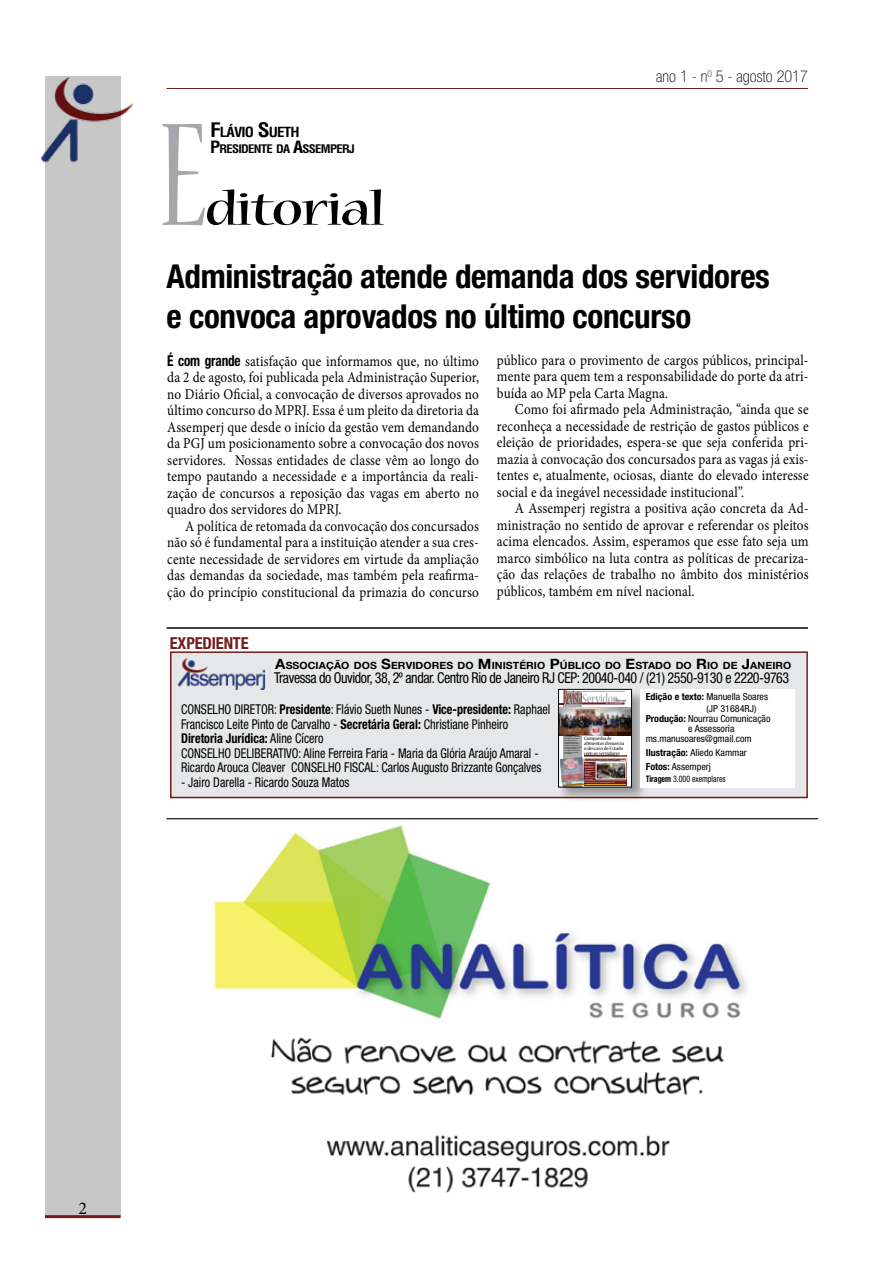
<style>
.page{position:relative;width:893px;height:1263px;background:#fff}
.page>*{position:absolute;margin:0;border:0;box-sizing:border-box;transform-origin:0 0}
.t1{font:condensed 163.35px "Nueva Std";color:#a5a7aa;scale:.8 1}
.t2{font:condensed 52.2px "Nueva Std";letter-spacing:-.03em;color:#000;scale:1.72 1}
.t3{font:700 condensed 33px/40.5px "Helvetica Neue";letter-spacing:-.01em;color:#000}
.t4{font:18px "Minion Pro";color:#000}
.t5{font:700 condensed 16.5px "Helvetica Neue";letter-spacing:-.01em;color:#741c1b}
.t6{font:100 condensed 16.35px "Helvetica Neue";color:#000}
.t7{font:15px/16.5px "Minion Pro";letter-spacing:.01em;color:#000;text-align:justify;scale:.88 1}
.t8{font:condensed 15px "Helvetica Neue";letter-spacing:-.03em;color:#000;scale:.93 1}
.t9{font:condensed 14.1px "Nueva Std";letter-spacing:-.03em;color:#9d9fa2;scale:1.05 1}
.t10{font:700 condensed 13.65px "Helvetica";letter-spacing:-.055em;color:#000;scale:1.1 1}
.t11{font:condensed 13.5px/14.4px "Helvetica Neue";color:#000;scale:.9 1}
.t12{font:700 condensed 11.55px "Helvetica";letter-spacing:-.055em;color:#000;scale:1.1 1}
.t13{font:700 10.05px "Helvetica Neue";letter-spacing:.005em;color:#000;scale:1.06 1}
.t14{font:condensed 9.6px/11.4px "Helvetica Neue";color:#000;scale:1.04 1}
.t15{font:condensed 9px "Helvetica Neue";color:#000;scale:.88 1}
.t16{font:condensed 5.4px/4.8px "Nueva Std";letter-spacing:-.01em;color:#000;scale:1.3 1}
.t17{font:700 condensed 1.5px/1.7px "Helvetica Neue";letter-spacing:-.01em;color:#000;scale:1.15 1}
.s1{font-size:19.5px}
.s2{font-size:16.5px}
.s3{font-family:"Helvetica Neue";font-weight:700;font-stretch:condensed}
.s4{font-size:14.25px}
.s5{font-weight:700}
.s6{font-size:22.8px;color:#741c1b}
</style>
<div class="page">
<div style="left:45px;top:77px;width:76px;height:1139px;background:#c7c7c7"></div>
<img style="left:41px;top:76px;width:93px;height:87px">
<hr style="left:167px;top:88px;width:641px;height:1px;background:#741c1b">
<hr style="left:45px;top:1215px;width:76px;height:3px;background:#741c1b">
<div style="left:170px;top:651px;width:638px;height:147px;background:#e6e7e8;border:2px solid #741c1b"></div>
<div style="left:558px;top:688px;width:89px;height:115px;background:#000;opacity:.33"></div>
<div style="left:559px;top:689px;width:72px;height:98px;background:#fff"></div>
<div style="left:563px;top:691px;width:19px;height:96px;background:#ababab"></div>
<svg style="left:560px;top:703px;width:22px;height:1px"></svg>
<div style="left:584px;top:758px;width:43px;height:28px;background:#741c1b"></div>
<hr style="left:584px;top:758px;width:43px;height:4px;background:#d5bab0">
<hr style="left:582px;top:702px;width:43px;height:2px;background:#741c1b">
<svg style="left:616px;top:698px;width:10px;height:4px"></svg>
<hr style="left:566px;top:784px;width:60px;height:1px;background:#e6a01d">
<div style="left:560px;top:757px;width:26px;height:30px;background:#000;opacity:.33"></div>
<img style="left:560px;top:757px;width:24px;height:28px">
<img style="left:560px;top:707px;width:70px;height:28px">
<img style="left:598px;top:764px;width:26px;height:13px">
<div style="left:596px;top:762px;width:30px;height:17px;border:1px solid #fff"></div>
<hr style="left:584px;top:755px;width:43px;height:2px;background:#741c1b">
<div style="left:558px;top:689px;width:74px;height:98px;border:1px solid #000"></div>
<div style="left:640px;top:689px;width:155px;height:98px;background:#fff"></div>
<img style="left:178px;top:658px;width:88px;height:31px">
<hr style="left:167px;top:627px;width:641px;height:2px;background:#000">
<img style="left:214px;top:825px;width:533px;height:368px">
<hr style="left:167px;top:818px;width:651px;height:1px;background:#000">
<p class="t10" style="left:210px;top:123px;width:83px"><span class="s1">F</span>LÁVIO <span class="s1">S</span>UETH</p>
<p class="t12" style="left:210px;top:142px;width:133px"><span class="s2">P</span>RESIDENTE DA <span class="s2">A</span>SSEMPERJ</p>
<h1 class="t1" style="left:159px;top:102px;width:61px">E</h1>
<h2 class="t2" style="left:204px;top:185px;width:107px">ditorial</h2>
<p class="t6" style="left:656px;top:67px;width:153px">ano 1 - n<sup>0</sup> 5 - agosto 2017</p>
<h3 class="t3" style="left:167px;top:255px;width:605px">Administração atende demanda dos servidores e convoca aprovados no último concurso</h3>
<p class="t7" style="left:167px;top:353px;width:356px"><span class="s3">É com grande</span> satisfação que informamos que, no último da 2 de agosto, foi publicada pela Administração Superior, no Diário Oficial, a convocação de diversos aprovados no último concurso do MPRJ. Essa é um pleito da diretoria da Assemperj que desde o início da gestão vem demandando da PGJ um posicionamento sobre a convocação dos novos servidores. Nossas entidades de classe vêm ao longo do tempo pautando a necessidade e a importância da reali&shy;zação de concursos a reposição das vagas em aberto no quadro dos servidores do MPRJ.</p>
<p class="t7" style="left:167px;top:518px;width:356px;text-indent:18px">A política de retomada da convocação dos concursados não só é fundamental para a instituição atender a sua cres&shy;cente necessidade de servidores em virtude da ampliação das demandas da sociedade, mas também pela reafirma&shy;ção do princípio constitucional da primazia do concurso</p>
<p class="t5" style="left:170px;top:633px;width:80px">EXPEDIENTE</p>
<p class="t7" style="left:497px;top:352px;width:356px">público para o provimento de cargos públicos, principal&shy;mente para quem tem a responsabilidade do porte da atri&shy;buída ao MP pela Carta Magna.</p>
<p class="t7" style="left:497px;top:401px;width:356px;text-indent:18px">Como foi afirmado pela Administração, “ainda que se reconheça a necessidade de restrição de gastos públicos e eleição de prioridades, espera-se que seja conferida pri&shy;mazia à convocação dos concursados para as vagas já exis&shy;tentes e, atualmente, ociosas, diante do elevado interesse social e da inegável necessidade institucional”.</p>
<p class="t7" style="left:497px;top:500px;width:356px;text-indent:18px">A Assemperj registra a positiva ação concreta da Ad&shy;ministração no sentido de aprovar e referendar os pleitos acima elencados. Assim, esperamos que esse fato seja um marco simbólico na luta contra as políticas de precariza&shy;ção das relações de trabalho no âmbito dos ministérios públicos, também em nível nacional.</p>
<p class="t13" style="left:275px;top:659px;width:488px"><span class="s4">A</span>SSOCIAÇÃO DOS <span class="s4">S</span>ERVIDORES DO <span class="s4">M</span>INISTÉRIO <span class="s4">P</span>ÚBLICO DO <span class="s4">E</span>STADO DO <span class="s4">R</span>IO DE <span class="s4">J</span>ANEIRO</p>
<p class="t11" style="left:181px;top:702px;width:412px">CONSELHO DIRETOR: <span class="s5">Presidente</span>: Flávio Sueth Nunes - <span class="s5">Vice-presidente:</span> Raphael Francisco Leite Pinto de Carvalho - <span class="s5">Secretária Geral:</span> Christiane Pinheiro <span class="s5">Diretoria Jurídica:</span> Aline Cícero<br>CONSELHO DELIBERATIVO: Aline Ferreira Faria - Maria da Glória Araújo Amaral - Ricardo Arouca Cleaver CONSELHO FISCAL: Carlos Augusto Brizzante Gonçalves</p>
<p class="t11" style="left:181px;top:775px;width:189px">- Jairo Darella - Ricardo Souza Matos</p>
<p class="t8" style="left:274px;top:669px;width:555px">Travessa do Ouvidor, 38, 2º andar. Centro Rio de Janeiro RJ CEP: 20040-040 / (21) 2550-9130 e 2220-9763</p>
<p class="t9" style="left:563px;top:692px;width:53px"><span class="s6">Revista</span>Servidor</p>
<p class="t16" style="left:584px;top:736px;width:32px">Campanha de alimentos denuncia o descaso do Estado com os servidores</p>
<p class="t17" style="left:585px;top:758px;width:37px">ASSEMBLEIA APROVA AÇÃO DE INCONSTITUCIONALIDADE<br>CONTRA AUMENTO DO DESCONTO PREVIDENCÁRIO</p>
<p class="t14" style="left:706px;top:691px;width:61px;text-indent:-61px"><span class="s5">Edição e texto:</span> Manuella Soares (JP 31684RJ)</p>
<p class="t14" style="left:646px;top:713px;width:122px"><span class="s5">Produção:</span> Nourrau Comunicação</p>
<p class="t14" style="left:688px;top:723px;width:46px">e Assessoria</p>
<p class="t14" style="left:646px;top:733px;width:104px">ms.manusoares@gmail.com</p>
<p class="t14" style="left:646px;top:746px;width:99px;line-height:14px"><span class="s5">Ilustração:</span> Aliedo Kammar<br><span class="s5">Fotos:</span> Assemperj</p>
<p class="t15" style="left:646px;top:773px;width:92px"><span class="s5">Tiragem</span> 3.000 exemplares</p>
<p class="t4" style="left:78px;top:1196px;width:10px">2</p>
</div>
